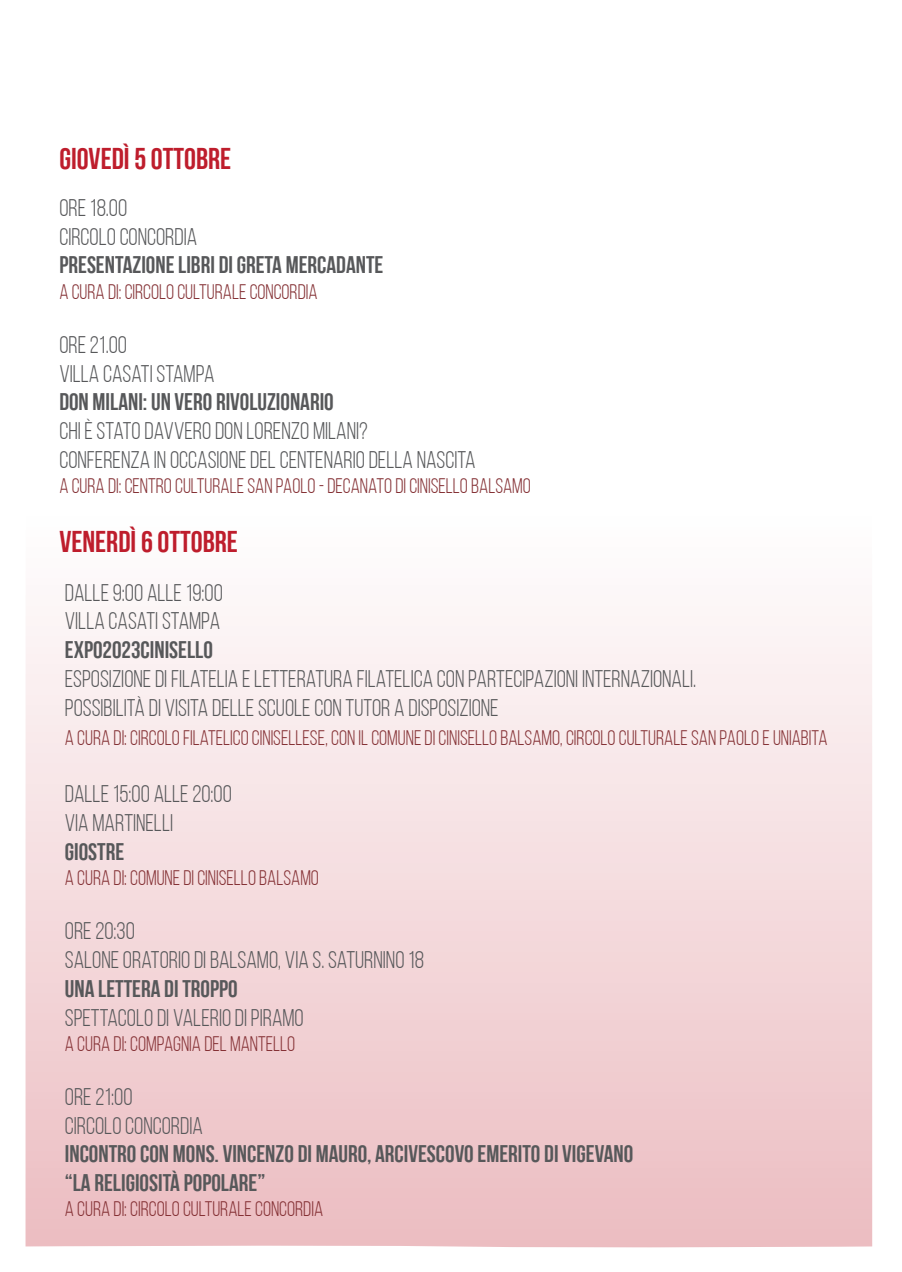
<style>
.page{position:relative;width:902px;height:1272px;background:#fff}
.page>*{position:absolute;margin:0;border:0;box-sizing:border-box;transform-origin:0 0}
.t1{font:700 30px "Bebas Neue";color:#be1d2c}
.t2{font:24px "Bebas Neue";color:#57585a}
.t3{font:700 24px "Bebas Neue";color:#57585a}
.t4{font:21px "Bebas Neue";color:#843034}
</style>
<div class="page">
<svg style="left:26px;top:626px;width:846px;height:622px;background:#f3d8db"></svg>
<p class="t1" style="left:59px;top:142px;width:173px">GIOVEDÌ 5 OTTOBRE</p>
<p class="t2" style="left:59px;top:195px;width:69px">ORE 18.00</p>
<p class="t2" style="left:59px;top:223px;width:139px">CIRCOLO CONCORDIA</p>
<p class="t3" style="left:59px;top:252px;width:325px">PRESENTAZIONE LIBRI DI GRETA MERCADANTE</p>
<p class="t4" style="left:59px;top:280px;width:260px">A CURA DI: CIRCOLO CULTURALE CONCORDIA</p>
<p class="t2" style="left:59px;top:331px;width:69px">ORE 21.00</p>
<p class="t2" style="left:59px;top:360px;width:157px">VILLA CASATI STAMPA</p>
<p class="t3" style="left:59px;top:389px;width:276px">DON MILANI: UN VERO RIVOLUZIONARIO</p>
<p class="t2" style="left:59px;top:418px;width:310px">CHI È STATO DAVVERO DON LORENZO MILANI?</p>
<p class="t2" style="left:59px;top:447px;width:418px">CONFERENZA IN OCCASIONE DEL CENTENARIO DELLA NASCITA</p>
<p class="t4" style="left:59px;top:474px;width:473px">A CURA DI: CENTRO CULTURALE SAN PAOLO - DECANATO DI CINISELLO BALSAMO</p>
<p class="t1" style="left:59px;top:525px;width:180px">VENERDÌ 6 OTTOBRE</p>
<p class="t2" style="left:65px;top:579px;width:159px">DALLE 9:00 ALLE 19:00</p>
<p class="t2" style="left:65px;top:608px;width:157px">VILLA CASATI STAMPA</p>
<p class="t3" style="left:65px;top:636px;width:149px">EXPO2023CINISELLO</p>
<p class="t2" style="left:65px;top:665px;width:632px">ESPOSIZIONE DI FILATELIA E LETTERATURA FILATELICA CON PARTECIPAZIONI INTERNAZIONALI.</p>
<p class="t2" style="left:65px;top:694px;width:435px">POSSIBILITÀ DI VISITA DELLE SCUOLE CON TUTOR A DISPOSIZIONE</p>
<p class="t4" style="left:65px;top:726px;width:764px">A CURA DI: CIRCOLO FILATELICO CINISELLESE, CON IL COMUNE DI CINISELLO BALSAMO, CIRCOLO CULTURALE SAN PAOLO E UNIABITA</p>
<p class="t2" style="left:65px;top:781px;width:168px">DALLE 15:00 ALLE 20:00</p>
<p class="t2" style="left:65px;top:809px;width:110px">VIA MARTINELLI</p>
<p class="t3" style="left:65px;top:838px;width:61px">GIOSTRE</p>
<p class="t4" style="left:65px;top:866px;width:255px">A CURA DI: COMUNE DI CINISELLO BALSAMO</p>
<p class="t2" style="left:65px;top:917px;width:71px">ORE 20:30</p>
<p class="t2" style="left:65px;top:946px;width:361px">SALONE ORATORIO DI BALSAMO, VIA S. SATURNINO 18</p>
<p class="t3" style="left:65px;top:975px;width:174px">UNA LETTERA DI TROPPO</p>
<p class="t2" style="left:65px;top:1004px;width:240px">SPETTACOLO DI VALERIO DI PIRAMO</p>
<p class="t4" style="left:65px;top:1032px;width:232px">A CURA DI: COMPAGNIA DEL MANTELLO</p>
<p class="t2" style="left:65px;top:1083px;width:69px">ORE 21:00</p>
<p class="t2" style="left:65px;top:1112px;width:139px">CIRCOLO CONCORDIA</p>
<p class="t3" style="left:65px;top:1140px;width:570px">INCONTRO CON MONS. VINCENZO DI MAURO, ARCIVESCOVO EMERITO DI VIGEVANO</p>
<p class="t3" style="left:65px;top:1169px;width:202px">“LA RELIGIOSITÀ POPOLARE”</p>
<p class="t4" style="left:65px;top:1197px;width:260px">A CURA DI: CIRCOLO CULTURALE CONCORDIA</p>
</div>
